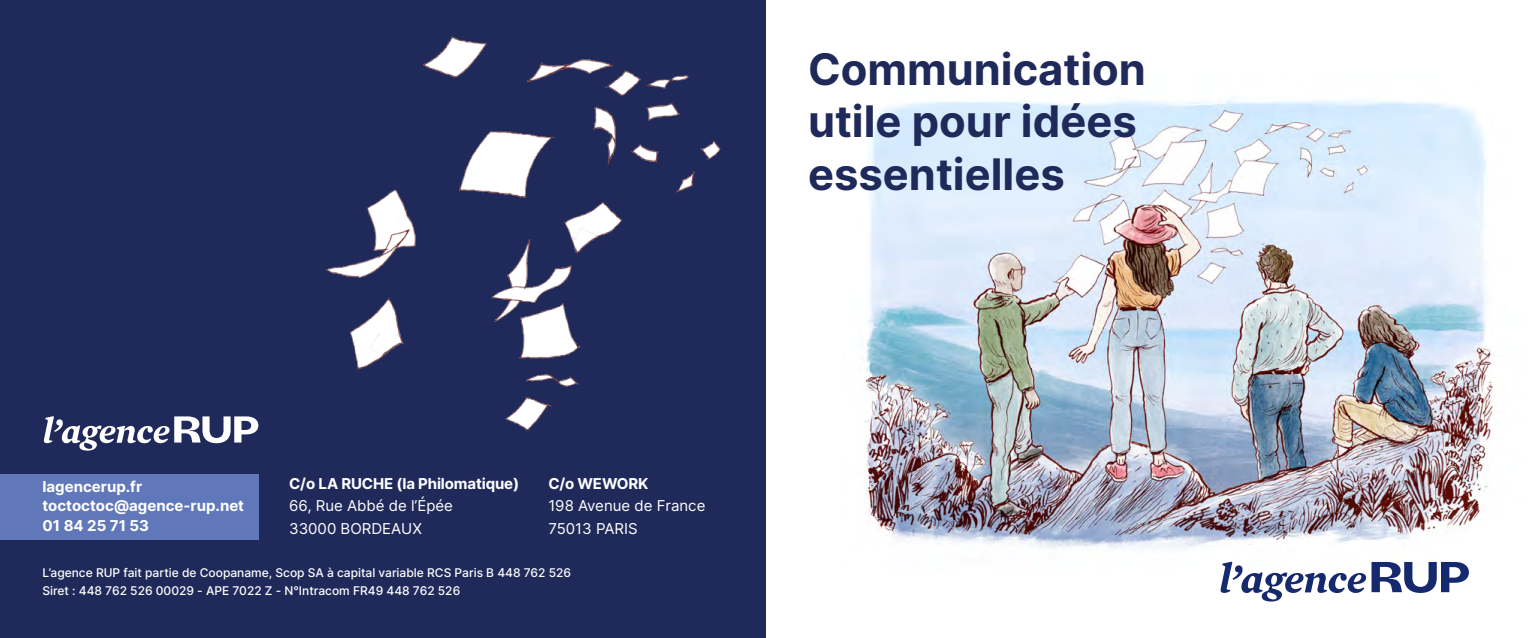
<style>
.page{position:relative;width:1531px;height:638px;background:#fff}
.page>*{position:absolute;margin:0;border:0;box-sizing:border-box;transform-origin:0 0}
.t1{font:700 43.5px/52.5px "Inter";color:#202a5a}
.t2{font:700 15px/19.5px "Inter";color:#fff}
.t3{font:15px/22.5px "Inter";color:#fff}
.t4{font:500 12px/18px "Inter";color:#fff}
</style>
<div class="page">
<img style="left:863px;top:100px;width:630px;height:462px">
<div style="left:0;top:0;width:765px;height:638px;background:#202a5a"></div>
<svg style="left:1220px;top:562px;width:249px;height:40px"></svg>
<svg style="left:44px;top:416px;width:214px;height:35px"></svg>
<img style="left:352px;top:342px;width:229px;height:89px">
<img style="left:326px;top:21px;width:440px;height:321px">
<div style="left:0;top:474px;width:258px;height:66px;background:#6077ba"></div>
<h1 class="t1" style="left:808px;top:42px;width:339px">Communication utile pour idées essentielles</h1>
<p class="t2" style="left:289px;top:473px;width:231px">C/o LA RUCHE (la Philomatique)</p>
<p class="t3" style="left:289px;top:494px;width:165px">66, Rue Abbé de l’Épée<br>33000 BORDEAUX</p>
<p class="t2" style="left:548px;top:473px;width:102px">C/o WEWORK</p>
<p class="t3" style="left:548px;top:494px;width:159px">198 Avenue de France<br>75013 PARIS</p>
<p class="t4" style="left:43px;top:564px;width:530px">L’agence RUP fait partie de Coopaname, Scop SA à capital variable RCS Paris B 448 762 526<br>Siret : 448 762 526 00029 - APE 7022 Z - N°Intracom FR49 448 762 526</p>
<p class="t2" style="left:43px;top:476px;width:203px">lagencerup.fr toctoctoc@agence-rup.net<br>01 84 25 71 53</p>
</div>
